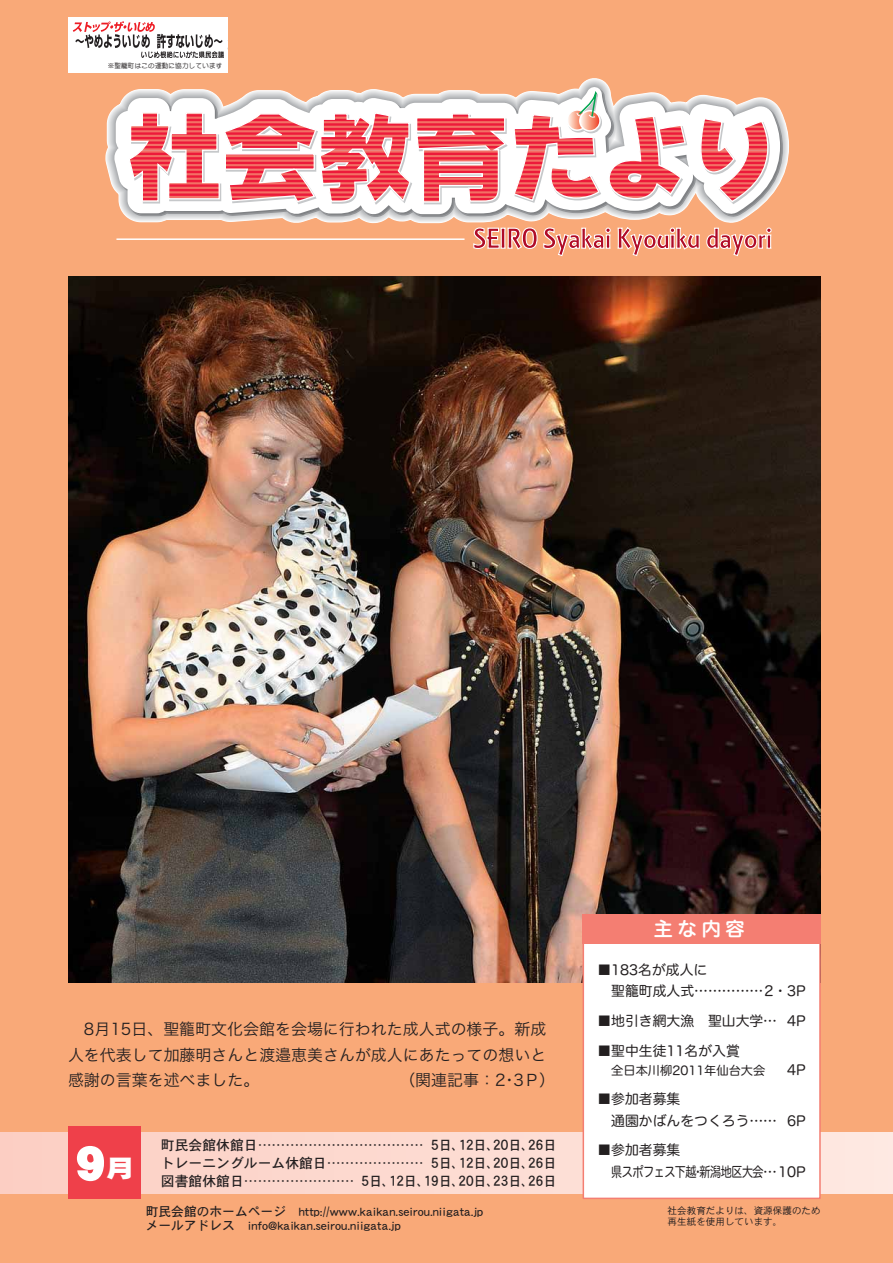
<style>
.page{position:relative;width:893px;height:1263px;background:#f9a978}
.page>*{position:absolute;margin:0;border:0;box-sizing:border-box;transform-origin:0 0}
.t1{font:52.65px "DF Gothic Std W12 90 msp RKSJ H";color:#fff;scale:1.11 1}
.t2{font:19.2px "Hira Maru Std W6 90 msp RKSJ H";color:#fff}
.t3{font:15.9px/25.5px "Hira Kaku Std W3 90 msp RKSJ H";color:#231f20;text-align:justify}
.t4{font:13.8px/18px "DFHS Gothic Std W5 90 msp RKSJ H";color:#231f20;text-align:justify}
.t5{font:13.8px/21.3px "Hira Maru Std W4 90 msp RKSJ H";color:#231f20}
.t6{font:13.8px/21.3px "Hira Maru Std W4 90 msp RKSJ H";letter-spacing:-.04em;color:#231f20}
.t7{font:12.75px/13.8px "DFHS Gothic Std W5 90 msp RKSJ H";color:#231f20}
.t8{font:12.15px "Hira Maru Std W4 90 msp RKSJ H";color:#231f20}
.t9{font:9.6px/11.6px "DFHS Gothic Std W3 90 msp RKSJ H";color:#231f20}
.t10{font:6.6px "DF Maru Gothic Std W5 90 msp RKSJ H";letter-spacing:.03em;color:#231f20}
.s1{font-size:15.75px}
.s2{font-size:23.85px}
</style>
<div class="page">
<img style="left:68px;top:276px;width:753px;height:706px">
<svg style="left:0;top:1133px;width:893px;height:60px;background:#fcd9cf"></svg>
<svg style="left:98px;top:72px;width:700px;height:226px;background:#351c0f"></svg>
<svg style="left:99px;top:72px;width:698px;height:215px;background:#402516"></svg>
<svg style="left:100px;top:72px;width:696px;height:203px"></svg>
<svg style="left:114px;top:86px;width:666px;height:129px"></svg>
<svg style="left:128px;top:84px;width:644px;height:189px"></svg>
<hr style="left:116px;top:238px;width:348px;height:2px;background:#fff">
<div style="left:68px;top:1127px;width:72px;height:72px;background:#ef404a"></div>
<div style="left:583px;top:915px;width:237px;height:283px;background:#fff"></div>
<div style="left:582px;top:914px;width:239px;height:285px;border:2px solid #f47e72"></div>
<div style="left:582px;top:914px;width:239px;height:30px;background:#f47e72"></div>
<svg style="left:68px;top:17px;width:160px;height:55px;background:#e7dfe0"></svg>
<p class="t10" style="left:108px;top:63px;width:116px">※聖籠町はこの運動に協力しています</p>
<p class="t2" style="left:654px;top:922px;width:92px">主な内容</p>
<p class="t5" style="left:597px;top:961px;width:210px">■183名が成人に<br>　聖籠町成人式……………2・3P</p>
<p class="t5" style="left:597px;top:1012px;width:210px">■地引き網大漁　聖山大学… 4P</p>
<p class="t5" style="left:597px;top:1042px;width:144px">■聖中生徒11名が入賞</p>
<p class="t8" style="left:611px;top:1066px;width:156px">全日本川柳2011年仙台大会</p>
<p class="t5" style="left:787px;top:1061px;width:20px">4P</p>
<p class="t5" style="left:597px;top:1090px;width:210px">■参加者募集<br>　通園かばんをつくろう…… 6P</p>
<p class="t6" style="left:611px;top:1142px;width:196px;text-indent:-14px">■参加者募集<br>県スポフェス下越・新潟地区大会…10P</p>
<p class="t3" style="left:68px;top:1019px;width:480px">　8月15日、聖籠町文化会館を会場に行われた成人式の様子。新成人を代表して加藤明さんと渡邉恵美さんが成人にあたっての想いと感謝の言葉を述べました。</p>
<p class="t3" style="left:399px;top:1070px;width:157px">（関連記事：2･3Ｐ）</p>
<p class="t4" style="left:161px;top:1138px;width:397px">町民会館休館日……………………………… <span class="s1">5</span>日､<span class="s1">12</span>日､<span class="s1">20</span>日､<span class="s1">26</span>日トレーニングルーム休館日………………… <span class="s1">5</span>日､<span class="s1">12</span>日､<span class="s1">20</span>日､<span class="s1">26</span>日図書館休館日…………………… <span class="s1">5</span>日､<span class="s1">12</span>日､<span class="s1">19</span>日､<span class="s1">20</span>日､<span class="s1">23</span>日､<span class="s1">26</span>日</p>
<p class="t7" style="left:146px;top:1207px;width:339px">町民会館のホームページ　http://www.kaikan.seirou.niigata.jpメールアドレス　info@kaikan.seirou.niigata.jp</p>
<p class="t9" style="left:668px;top:1206px;width:155px">社会教育だよりは、資源保護のため再生紙を使用しています。</p>
<p class="t1" style="left:75px;top:1142px;width:54px">9<span class="s2">月</span></p>
</div>
